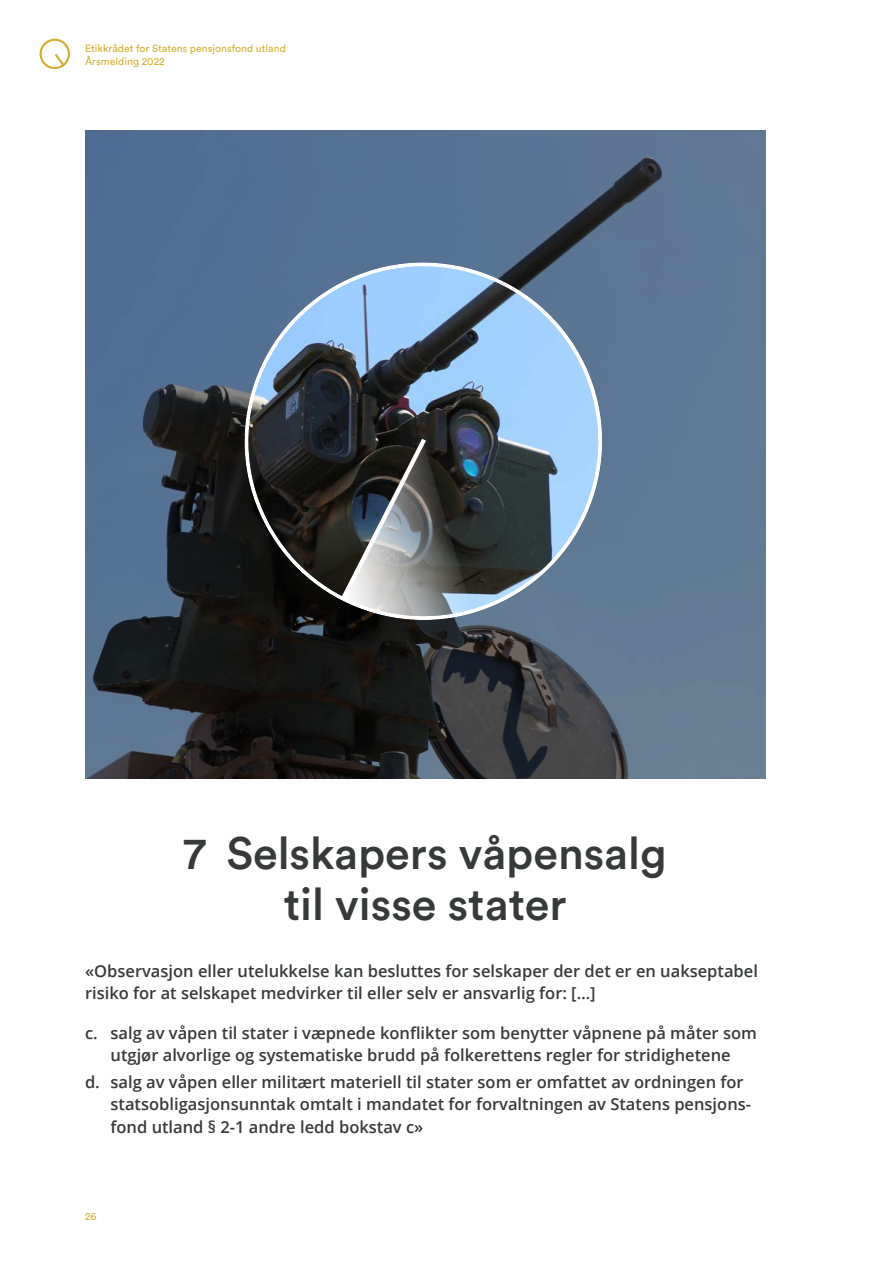
<style>
.page{position:relative;width:893px;height:1263px;background:#fff}
.page>*{position:absolute;margin:0;border:0;box-sizing:border-box;transform-origin:0 0}
.Overskrift_1{font:500 45px/51px "Circular Std";color:#373a3b;text-align:center}
.alfaliste_2{font:600 16.5px/22.5px "Open Sans";color:#373a3b;text-align:center}
.Ingress{font:600 16.5px/22.5px "Open Sans";color:#373a3b}
.t1{font:10.5px/13.5px "Circular Std";color:#d3b033}
</style>
<div class="page">
<div style="left:40px;top:39px;width:30px;height:30px;border:2px solid #d3b033;border-radius:50%"></div>
<svg style="left:53px;top:54px;width:13px;height:14px"></svg>
<img style="left:85px;top:130px;width:680px;height:649px">
<svg style="left:236px;top:254px;width:370px;height:374px;background:#5c6d7e"></svg>
<p class="t1" style="left:85px;top:41px;width:202px">Etikkrådet for Statens pensjonsfond utland<br>Årsmelding 2022</p>
<h2 class="Overskrift_1" style="left:184px;top:827px;width:484px">7 Selskapers våpensalg til visse stater</h2>
<p class="Ingress" style="left:85px;top:959px;width:674px">«Observasjon eller utelukkelse kan besluttes for selskaper der det er en uakseptabel risiko for at selskapet medvirker til eller selv er ansvarlig for: […]</p>
<p class="alfaliste_2" style="left:85px;top:1021px;width:673px">c. salg av våpen til stater i væpnede konflikter som benytter våpnene på måter som utgjør alvorlige og systematiske brudd på folkerettens regler for stridighetene</p>
<p class="alfaliste_2" style="left:111px;top:1070px;width:642px;text-align:left;text-indent:-26px">d. salg av våpen eller militært materiell til stater som er omfattet av ordningen for statsobligasjonsunntak omtalt i mandatet for forvaltningen av Statens pensjons&shy;fond utland § 2-1 andre ledd bokstav c»</p>
<p class="t1" style="left:85px;top:1209px;width:13px">26</p>
</div>
